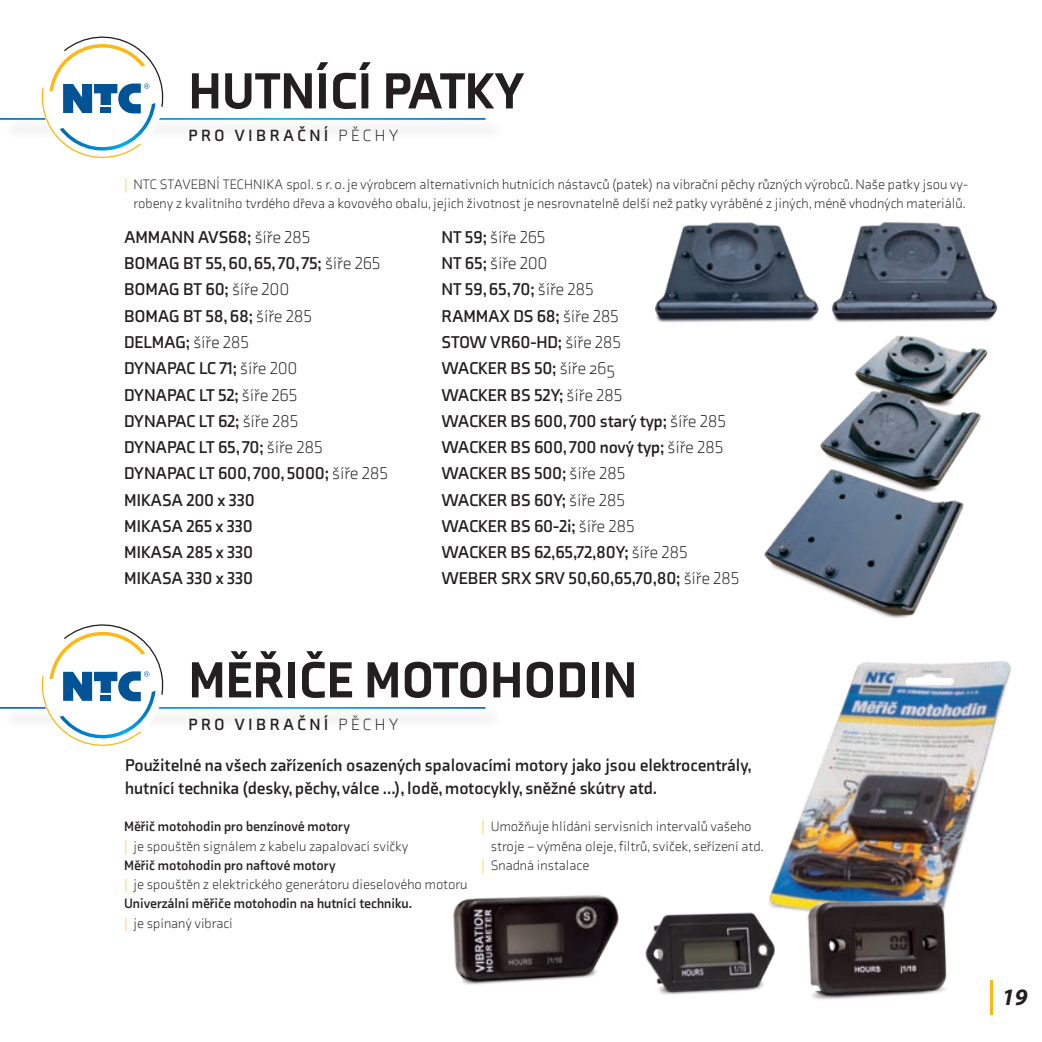
<style>
.page{position:relative;width:1042px;height:1042px;background:#fff}
.page>*{position:absolute;margin:0;border:0;box-sizing:border-box;transform-origin:0 0}
.t1{font:900 51.98px "Axia";color:#231f20}
.t2{font:italic 700 23.62px "Myriad Pro";color:#231f20}
.Normální{font:700 17.5px/23.6px "Axia";letter-spacing:-.01em;color:#231f20}
.Normální-2{font:300 17.5px "Axia";letter-spacing:-.01em;color:#231f20}
.t3{font:700 16.62px "Axia";letter-spacing:.2em;color:#231f20}
.Normální-3{font:300 14px/19.2px "Axia";color:#231f20;text-align:center}
.Normální-4{font:700 14px "Axia";color:#231f20}
.s1{font-weight:300}
.s2{color:#fcb814}
.s3{font-weight:700}
</style>
<div class="page">
<img style="left:846px;top:222px;width:134px;height:58px">
<img style="left:655px;top:222px;width:191px;height:101px">
<img style="left:749px;top:280px;width:249px;height:223px">
<img style="left:764px;top:503px;width:247px;height:357px">
<img style="left:453px;top:895px;width:130px;height:90px">
<img style="left:822px;top:860px;width:171px;height:155px">
<img style="left:583px;top:860px;width:239px;height:140px">
<div style="left:2px;top:119px;width:502px;height:21px;background:#f9f9f9"></div>
<hr style="left:0;top:118px;width:485px;height:2px;background:#fff">
<div style="left:2px;top:708px;width:502px;height:21px;background:#f9f9f9"></div>
<hr style="left:0;top:707px;width:485px;height:2px;background:#fff">
<svg style="left:39px;top:36px;width:127px;height:123px"></svg>
<svg style="left:39px;top:624px;width:127px;height:122px"></svg>
<p class="t1" style="left:189px;top:59px;width:338px">HUTNÍCÍ PATKY</p>
<p class="t3" style="left:189px;top:126px;width:211px">PRO VIBRAČNÍ <span class="s1">PĚCHY</span></p>
<p class="Normální-3" style="left:124px;top:174px;width:845px"><span class="s2">|</span> NTC STAVEBNÍ TECHNIKA spol. s r. o. je výrobcem alternativních hutnících nástavců (patek) na vibrační pěchy různých výrobců. Naše patky jsou vy&shy;robeny z kvalitního tvrdého dřeva a kovového obalu, jejich životnost je nesrovnatelně delší než patky vyráběné z jiných, méně vhodných materiálů.</p>
<p class="Normální" style="left:124px;top:225px;width:188px">AMMANN AVS68; <span class="s1">šíře 285</span></p>
<p class="Normální" style="left:124px;top:251px;width:258px">BOMAG BT 55, 60, 65, 70, 75; <span class="s1">šíře 265</span></p>
<p class="Normální" style="left:124px;top:278px;width:167px">BOMAG BT 60; <span class="s1">šíře 200</span></p>
<p class="Normální" style="left:124px;top:304px;width:189px">BOMAG BT 58, 68; <span class="s1">šíře 285</span></p>
<p class="Normální" style="left:124px;top:330px;width:127px">DELMAG; <span class="s1">šíře 285</span></p>
<p class="Normální" style="left:124px;top:356px;width:175px">DYNAPAC LC 71; <span class="s1">šíře 200</span></p>
<p class="Normální" style="left:124px;top:383px;width:175px">DYNAPAC LT 52; <span class="s1">šíře 265</span></p>
<p class="Normální" style="left:124px;top:409px;width:176px">DYNAPAC LT 62; <span class="s1">šíře 285</span></p>
<p class="Normální" style="left:124px;top:435px;width:200px">DYNAPAC LT 65, 70; <span class="s1">šíře 285</span></p>
<p class="Normální" style="left:124px;top:461px;width:265px">DYNAPAC LT 600, 700, 5000; <span class="s1">šíře 285</span></p>
<p class="Normální" style="left:124px;top:488px;width:132px">MIKASA 200 x 330</p>
<p class="Normální" style="left:124px;top:514px;width:130px">MIKASA 265 x 330</p>
<p class="Normální" style="left:124px;top:540px;width:131px">MIKASA 285 x 330</p>
<p class="Normální" style="left:124px;top:566px;width:131px">MIKASA 330 x 330</p>
<p class="Normální-2" style="left:441px;top:227px;width:105px"><span class="s3">NT 59;</span> šíře 265</p>
<p class="Normální-2" style="left:441px;top:253px;width:107px"><span class="s3">NT 65;</span> šíře 200</p>
<p class="Normální" style="left:441px;top:278px;width:154px">NT 59, 65, 70; <span class="s1">šíře 285</span></p>
<p class="Normální" style="left:441px;top:304px;width:179px">RAMMAX DS 68; <span class="s1">šíře 285</span></p>
<p class="Normální" style="left:441px;top:330px;width:181px">STOW VR60-HD; <span class="s1">šíře 285</span></p>
<p class="Normální" style="left:441px;top:356px;width:175px">WACKER BS 50; <span class="s1">šíře 265</span></p>
<p class="Normální" style="left:441px;top:383px;width:182px">WACKER BS 52Y; <span class="s1">šíře 285</span></p>
<p class="Normální" style="left:441px;top:409px;width:286px">WACKER BS 600, 700 starý typ; <span class="s1">šíře 285</span></p>
<p class="Normální" style="left:441px;top:435px;width:283px">WACKER BS 600, 700 nový typ; <span class="s1">šíře 285</span></p>
<p class="Normální" style="left:441px;top:461px;width:185px">WACKER BS 500; <span class="s1">šíře 285</span></p>
<p class="Normální" style="left:441px;top:488px;width:185px">WACKER BS 60Y; <span class="s1">šíře 285</span></p>
<p class="Normální" style="left:441px;top:514px;width:195px">WACKER BS 60-2i; <span class="s1">šíře 285</span></p>
<p class="Normální" style="left:441px;top:540px;width:247px">WACKER BS 62,65,72,80Y; <span class="s1">šíře 285</span></p>
<p class="Normální" style="left:441px;top:566px;width:299px">WEBER SRX SRV 50,60,65,70,80; <span class="s1">šíře 285</span></p>
<p class="t1" style="left:189px;top:648px;width:450px">MĚŘIČE MOTOHODIN</p>
<p class="t3" style="left:189px;top:715px;width:211px">PRO VIBRAČNÍ <span class="s1">PĚCHY</span></p>
<p class="Normální" style="left:125px;top:753px;width:628px">Použitelné na všech zařízeních osazených spalovacími motory jako jsou elektrocentrály, hutnící technika (desky, pěchy, válce ...), lodě, motocykly, sněžné skútry atd.</p>
<p class="Normální-4" style="left:124px;top:818px;width:227px">Měřič motohodin pro benzínové motory</p>
<p class="Normální-3" style="left:124px;top:836px;width:286px"><span class="s2">|</span> je spouštěn signálem z kabelu zapalovací svíčky</p>
<p class="Normální-4" style="left:124px;top:856px;width:213px">Měřič motohodin pro naftové motory</p>
<p class="Normální-3" style="left:124px;top:875px;width:345px"><span class="s2">|</span> je spouštěn z elektrického generátoru dieselového motoru</p>
<p class="Normální-4" style="left:124px;top:895px;width:289px">Univerzální měřiče motohodin na hutnící techniku.</p>
<p class="Normální-3" style="left:124px;top:913px;width:110px"><span class="s2">|</span> je spínaný vibrací</p>
<p class="Normální-3" style="left:491px;top:817px;width:275px;text-align:left;text-indent:-10px"><span class="s2">|</span> Umožňuje hlídání servisních intervalů vašeho stroje – výměna oleje, filtrů, svíček, seřízení atd.</p>
<p class="Normální-3" style="left:481px;top:855px;width:109px"><span class="s2">|</span> Snadná instalace</p>
<h2 class="t2" style="left:1002px;top:984px;width:27px">19</h2>
</div>
